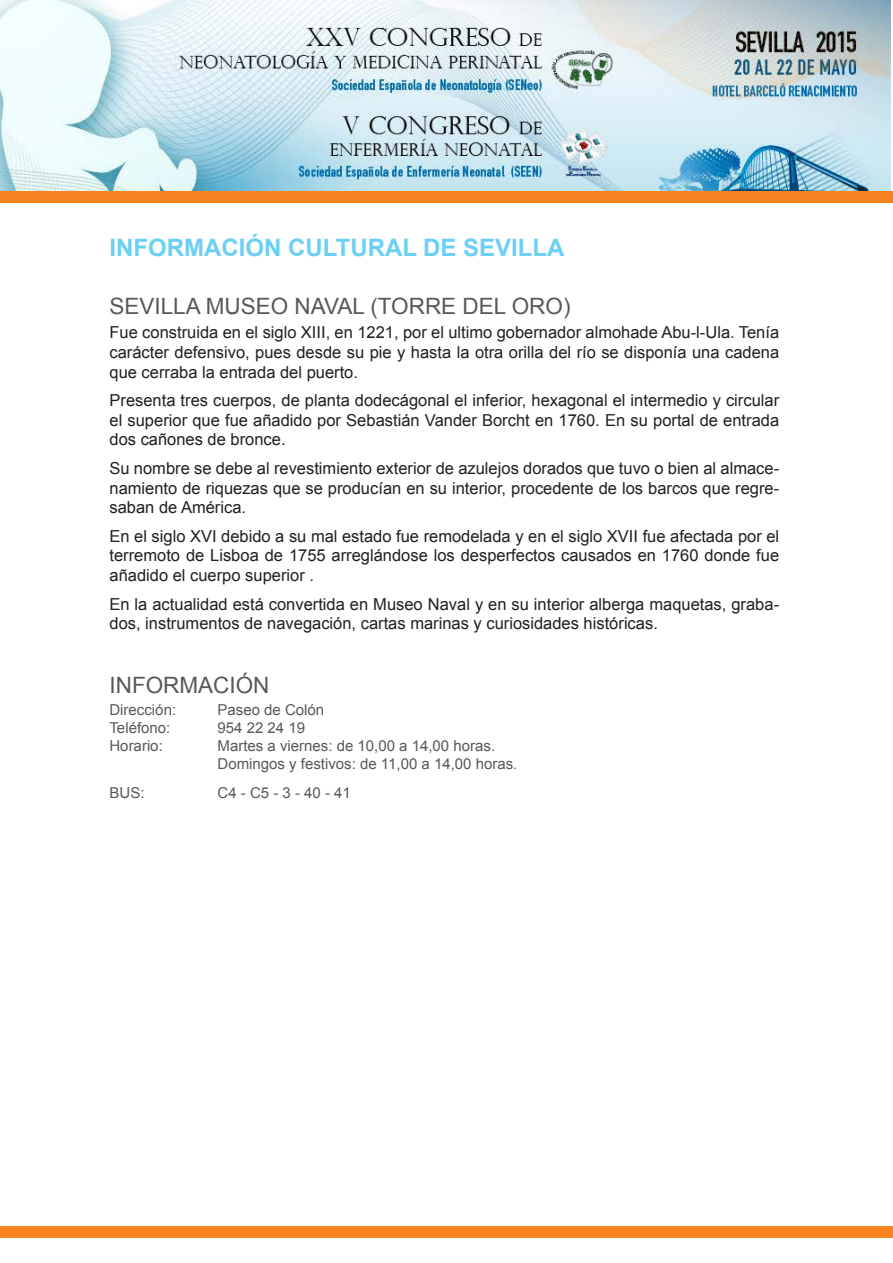
<style>
.page{position:relative;width:893px;height:1263px;background:#fff}
.page>*{position:absolute;margin:0;border:0;box-sizing:border-box;transform-origin:0 0}
.t1{font:700 24px "Arial";color:#6bcff6}
.t2{font:22.5px "Arial";color:#57585a}
.t3{font:16.5px/19.8px "Arial";color:#231f20;text-align:justify}
.t4{font:15px/18px "Arial";color:#57585a}
</style>
<div class="page">
<img style="left:0;top:0;width:891px;height:191px">
<div style="left:0;top:191px;width:893px;height:11px;background:#f58420"></div>
<div style="left:0;top:1226px;width:893px;height:11px;background:#f58420"></div>
<h1 class="t1" style="left:109px;top:231px;width:457px">INFORMACIÓN CULTURAL DE SEVILLA</h1>
<h2 class="t2" style="left:109px;top:291px;width:29px">Sevilla</h2>
<h2 class="t2" style="left:206px;top:291px;width:203px">MUSEO NAVAL (TORR</h2>
<h2 class="t2" style="left:441px;top:291px;width:88px">E DEL ORO</h2>
<h2 class="t2" style="left:563px;top:291px;width:9px">)</h2>
<p class="t3" style="left:109px;top:322px;width:671px">Fue construida en el siglo XIII, en 1221, por el ultimo gobernador almohade Abu-l-Ula. Tenía carácter defensivo, pues desde su pie y hasta la otra orilla del río se disponía una cadena que cerraba la entrada del puerto.</p>
<p class="t3" style="left:109px;top:390px;width:671px">Presenta tres cuerpos, de planta dodecágonal el inferior, hexagonal el intermedio y circular el superior que fue añadido por Sebastián Vander Borcht en 1760. En su portal de entrada dos cañones de bronce.</p>
<p class="t3" style="left:109px;top:458px;width:671px">Su nombre se debe al revestimiento exterior de azulejos dorados que tuvo o bien al almace&shy;namiento de riquezas que se producían en su interior, procedente de los barcos que regre&shy;saban de América.</p>
<p class="t3" style="left:109px;top:526px;width:671px">En el siglo XVI debido a su mal estado fue remodelada y en el siglo XVII fue afectada por el terremoto de Lisboa de 1755 arreglándose los desperfectos causados en 1760 donde fue añadido el cuerpo superior .</p>
<p class="t3" style="left:109px;top:594px;width:671px">En la actualidad está convertida en Museo Naval y en su interior alberga maquetas, graba&shy;dos, instrumentos de navegación, cartas marinas y curiosidades históricas.</p>
<h2 class="t2" style="left:109px;top:670px;width:104px">I NFORMACIÓ</h2>
<h2 class="t2" style="left:253px;top:670px;width:18px">N</h2>
<p class="t4" style="left:109px;top:701px;width:68px">Dirección:</p>
<p class="t4" style="left:217px;top:701px;width:108px">Paseo de Colón</p>
<p class="t4" style="left:109px;top:719px;width:62px">Teléfono:</p>
<p class="t4" style="left:217px;top:719px;width:89px">954 22 24 19</p>
<p class="t4" style="left:109px;top:737px;width:55px">Horario:</p>
<p class="t4" style="left:217px;top:737px;width:301px">Martes a viernes: de 10,00 a 14,00 horas.<br>Domingos y festivos: de 11,00 a 14,00 horas.</p>
<p class="t4" style="left:109px;top:784px;width:37px">BUS:</p>
<p class="t4" style="left:217px;top:784px;width:135px">C4 - C5 - 3 - 40 - 41</p>
</div>
